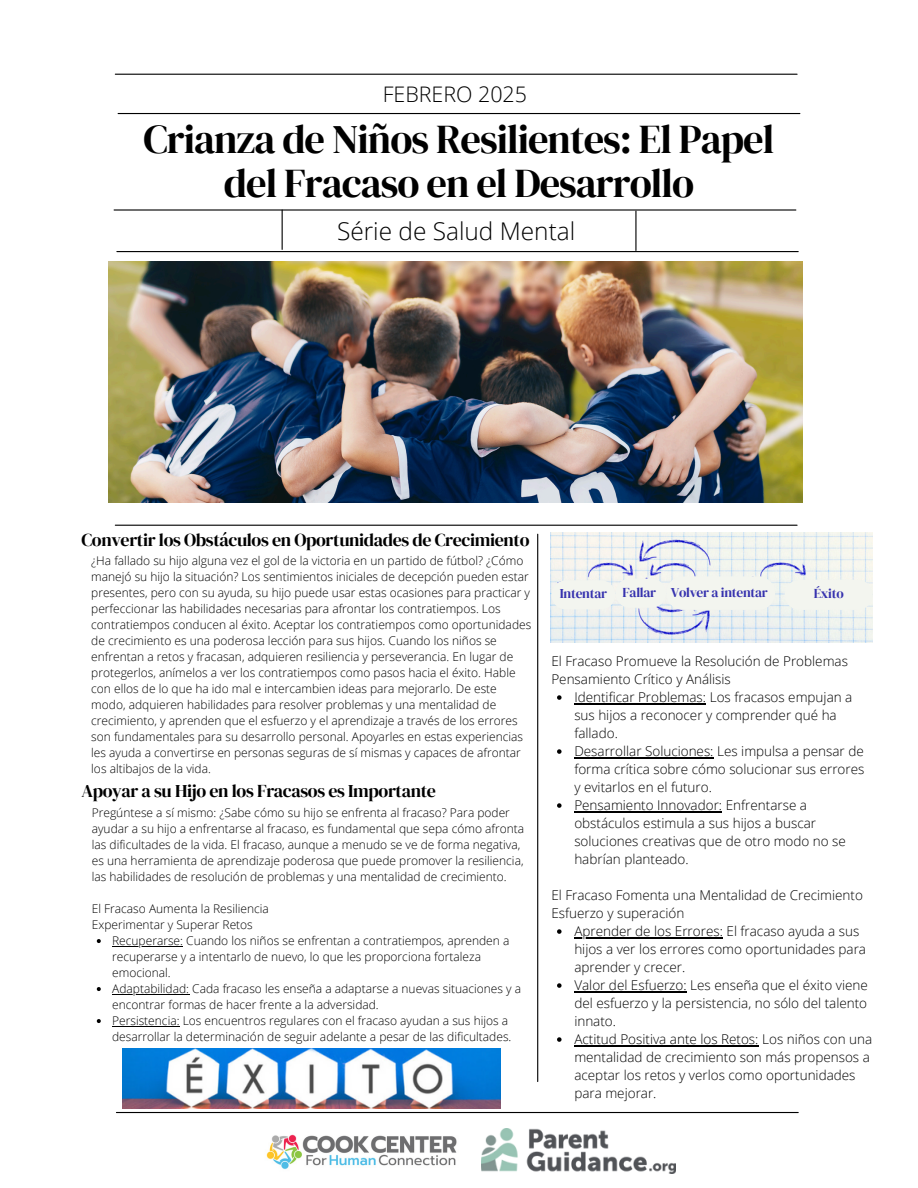
<style>
.page{position:relative;width:918px;height:1188px;background:#fff}
.page>*{position:absolute;margin:0;border:0;box-sizing:border-box;transform-origin:0 0}
.t1{font:40.5px/43.8px "DM Serif Display";letter-spacing:-.025em;color:#000;text-align:center}
.t2{font:300 24.45px "Open Sans";color:#000}
.t3{font:300 21.45px "Open Sans";color:#000}
.t4{font:18px "DM Serif Display";letter-spacing:-.02em;color:#000}
.t5{font:300 13.5px/18px "Open Sans";color:#000}
.t6{font:13.5px "DM Serif Display";letter-spacing:-.02em;color:#3632ae}
.t7{font:300 12px/16px "Open Sans";color:#000}
</style>
<div class="page">
<hr style="left:114px;top:209px;width:682px;height:2px;background:#000">
<hr style="left:118px;top:113px;width:682px;height:1px;background:#000">
<hr style="left:117px;top:251px;width:681px;height:1px;background:#000">
<hr style="left:282px;top:210px;width:1px;height:39px;background:#000">
<hr style="left:635px;top:211px;width:2px;height:39px;background:#000">
<hr style="left:537px;top:534px;width:1px;height:548px;background:#000">
<svg style="left:97px;top:939px;width:4px;height:4px"></svg>
<hr style="left:112px;top:946px;width:71px;height:1px;background:#000">
<svg style="left:97px;top:987px;width:4px;height:4px"></svg>
<hr style="left:112px;top:994px;width:77px;height:1px;background:#000">
<svg style="left:97px;top:1019px;width:4px;height:4px"></svg>
<hr style="left:112px;top:1026px;width:68px;height:1px;background:#000">
<hr style="left:116px;top:1112px;width:682px;height:1px;background:#000">
<hr style="left:115px;top:525px;width:682px;height:1px;background:#000">
<img style="left:108px;top:261px;width:694px;height:242px">
<img style="left:551px;top:533px;width:321px;height:110px">
<img style="left:123px;top:1048px;width:378px;height:60px">
<img style="left:266px;top:1134px;width:191px;height:36px">
<img style="left:481px;top:1129px;width:195px;height:45px">
<hr style="left:115px;top:74px;width:682px;height:1px;background:#000">
<svg style="left:557px;top:695px;width:5px;height:5px"></svg>
<hr style="left:574px;top:703px;width:132px;height:1px;background:#000">
<svg style="left:557px;top:749px;width:5px;height:5px"></svg>
<hr style="left:574px;top:757px;width:140px;height:1px;background:#000">
<svg style="left:557px;top:803px;width:5px;height:5px"></svg>
<hr style="left:574px;top:811px;width:148px;height:1px;background:#000">
<svg style="left:557px;top:929px;width:5px;height:5px"></svg>
<hr style="left:574px;top:937px;width:149px;height:1px;background:#000">
<svg style="left:557px;top:983px;width:5px;height:5px"></svg>
<hr style="left:574px;top:991px;width:113px;height:1px;background:#000">
<svg style="left:557px;top:1037px;width:5px;height:5px"></svg>
<hr style="left:574px;top:1045px;width:185px;height:1px;background:#000">
<div style="left:551px;top:579px;width:115px;height:30px;background:#f3f5ef"></div>
<div style="left:666px;top:576px;width:109px;height:34px;background:#f3f5ef;border-radius:17px"></div>
<div style="left:785px;top:580px;width:88px;height:30px;background:#f3f5ef;border-radius:15px"></div>
<p class="t3" style="left:383px;top:79px;width:146px">FEBRERO 2025</p>
<p class="t1" style="left:144px;top:117px;width:632px">Crianza de Niños Resilientes: El Papel del Fracaso en el Desarrollo</p>
<p class="t2" style="left:337px;top:213px;width:240px">Série de Salud Mental</p>
<p class="t4" style="left:81px;top:527px;width:450px">Convertir los Obstáculos en Oportunidades de Crecimiento</p>
<p class="t7" style="left:91px;top:552px;width:442px">¿Ha fallado su hijo alguna vez el gol de la victoria en un partido de fútbol? ¿Cómo manejó su hijo la situación? Los sentimientos iniciales de decepción pueden estar presentes, pero con su ayuda, su hijo puede usar estas ocasiones para practicar y perfeccionar las habilidades necesarias para afrontar los contratiempos. Los contratiempos conducen al éxito. Aceptar los contratiempos como oportunidades de crecimiento es una poderosa lección para sus hijos. Cuando los niños se enfrentan a retos y fracasan, adquieren resiliencia y perseverancia. En lugar de protegerlos, anímelos a ver los contratiempos como pasos hacia el éxito. Hable con ellos de lo que ha ido mal e intercambien ideas para mejorarlo. De este modo, adquieren habilidades para resolver problemas y una mentalidad de crecimiento, y aprenden que el esfuerzo y el aprendizaje a través de los errores son fundamentales para su desarrollo personal. Apoyarles en estas experiencias les ayuda a convertirse en personas seguras de sí mismas y capaces de afrontar los altibajos de la vida.</p>
<p class="t4" style="left:81px;top:779px;width:356px">Apoyar a su Hijo en los Fracasos es Importante</p>
<h3 class="t7" style="left:92px;top:804px;width:434px">Pregúntese a sí mismo: ¿Sabe cómo su hijo se enfrenta al fracaso? Para poder ayudar a su hijo a enfrentarse al fracaso, es fundamental que sepa cómo afronta las dificultades de la vida. El fracaso, aunque a menudo se ve de forma negativa, es una herramienta de aprendizaje poderosa que puede promover la resiliencia, las habilidades de resolución de problemas y una mentalidad de crecimiento.</h3>
<p class="t7" style="left:92px;top:900px;width:179px">El Fracaso Aumenta la Resiliencia</p>
<h1 class="t7" style="left:92px;top:916px;width:163px">Experimentar y Superar Retos</h1>
<p class="t7" style="left:112px;top:932px;width:399px">Recuperarse: Cuando los niños se enfrentan a contratiempos, aprenden a recuperarse y a intentarlo de nuevo, lo que les proporciona fortaleza emocional.</p>
<p class="t7" style="left:112px;top:980px;width:411px">Adaptabilidad: Cada fracaso les enseña a adaptarse a nuevas situaciones y a encontrar formas de hacer frente a la adversidad.</p>
<p class="t7" style="left:112px;top:1012px;width:401px">Persistencia: Los encuentros regulares con el fracaso ayudan a sus hijos a desarrollar la determinación de seguir adelante a pesar de las dificultades.</p>
<h2 class="t6" style="left:560px;top:584px;width:49px">Intentar</h2>
<p class="t6" style="left:623px;top:583px;width:35px">Fallar</p>
<p class="t6" style="left:671px;top:583px;width:99px">Volver a intentar</p>
<h5 class="t6" style="left:814px;top:584px;width:32px">Éxito</h5>
<h5 class="t5" style="left:551px;top:652px;width:298px">El Fracaso Promueve la Resolución de Problemas<br>Pensamiento Crítico y Análisis</h5>
<h5 class="t5" style="left:574px;top:688px;width:280px">Identificar Problemas: Los fracasos empujan a sus hijos a reconocer y comprender qué ha fallado.</h5>
<h5 class="t5" style="left:574px;top:742px;width:292px;text-align:justify">Desarrollar Soluciones: Les impulsa a pensar de forma crítica sobre cómo solucionar sus errores y evitarlos en el futuro.</h5>
<h5 class="t5" style="left:574px;top:796px;width:273px">Pensamiento Innovador: Enfrentarse a obstáculos estimula a sus hijos a buscar soluciones creativas que de otro modo no se habrían planteado.</h5>
<p class="t5" style="left:551px;top:886px;width:313px">El Fracaso Fomenta una Mentalidad de Crecimiento<br>Esfuerzo y superación</p>
<p class="t5" style="left:574px;top:922px;width:293px">Aprender de los Errores: El fracaso ayuda a sus hijos a ver los errores como oportunidades para aprender y crecer.</p>
<h5 class="t5" style="left:574px;top:976px;width:295px;text-align:justify">Valor del Esfuerzo: Les enseña que el éxito viene del esfuerzo y la persistencia, no sólo del talento innato.</h5>
<p class="t5" style="left:574px;top:1030px;width:299px">Actitud Positiva ante los Retos: Los niños con una mentalidad de crecimiento son más propensos a aceptar los retos y verlos como oportunidades para mejorar.</p>
</div>
